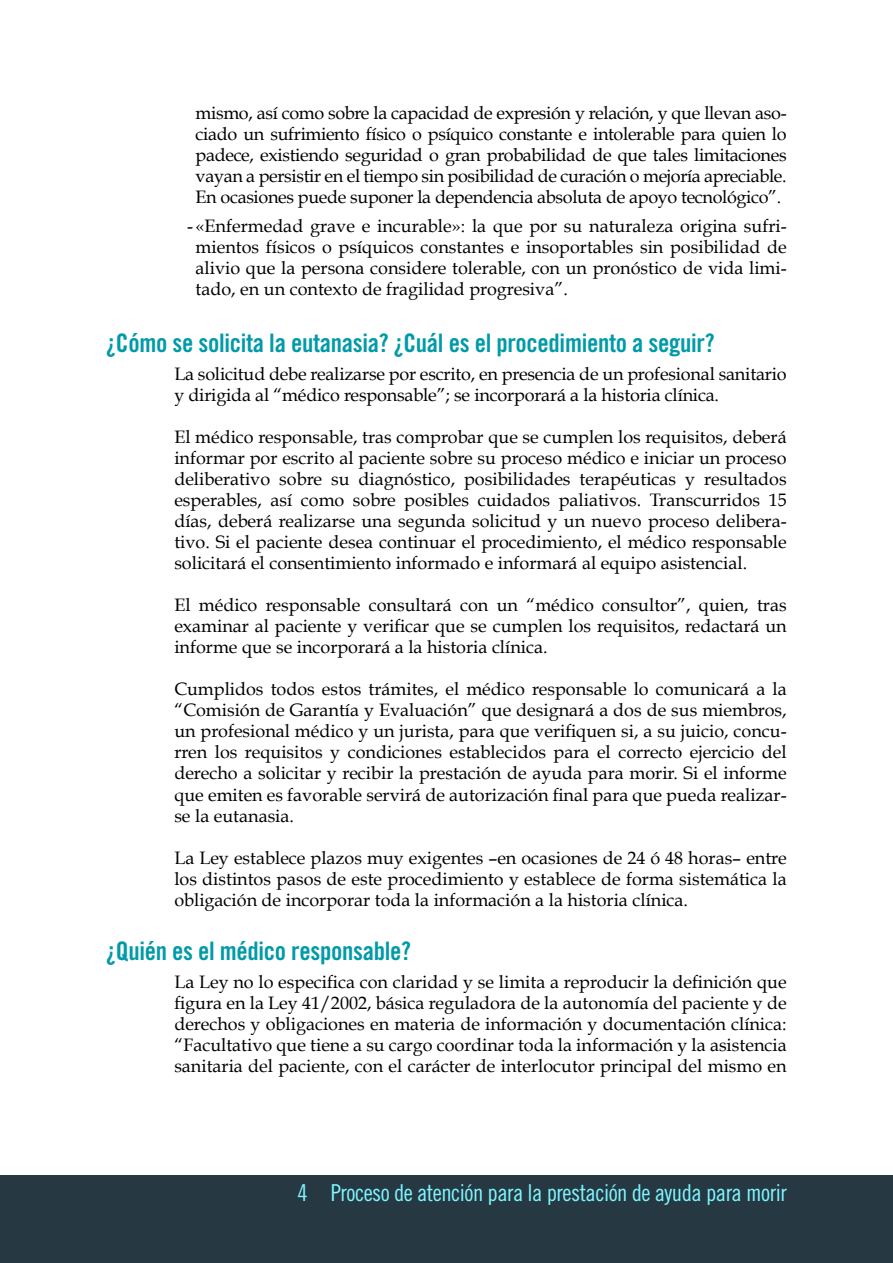
<style>
.page{position:relative;width:893px;height:1263px;background:#fff}
.page>*{position:absolute;margin:0;border:0;box-sizing:border-box;transform-origin:0 0}
.t1{font:25.5px "Trade Gothic LT Std Bd Cn 20";letter-spacing:-.01em;color:#009aa9}
.t2{font:23.25px "Trade Gothic LT Std Cn 18";letter-spacing:-.02em;color:#7ff5ff}
.t3{font:18px/21px "Book Antiqua";color:#000;text-align:justify}
</style>
<div class="page">
<div style="left:0;top:1175px;width:893px;height:88px;background:#263841"></div>
<p class="t3" style="left:196px;top:105px;width:593px">mismo, así como sobre la capacidad de expresión y relación, y que llevan aso&shy;ciado un sufrimiento físico o psíquico constante e intolerable para quien lo padece, existiendo seguridad o gran probabilidad de que tales limitaciones vayan a persistir en el tiempo sin posibilidad de curación o mejoría apreciable.<br>En ocasiones puede suponer la dependencia absoluta de apoyo tecnológico”.</p>
<p class="t3" style="left:196px;top:217px;width:593px;text-indent:-9px">- «Enfermedad grave e incurable»: la que por su naturaleza origina sufri&shy;mientos físicos o psíquicos constantes e insoportables sin posibilidad de alivio que la persona considere tolerable, con un pronóstico de vida limi&shy;tado, en un contexto de fragilidad progresiva”.</p>
<h1 class="t1" style="left:106px;top:333px;width:610px">¿Cómo se solicita la eutanasia? ¿Cuál es el procedimiento a seguir?</h1>
<p class="t3" style="left:174px;top:366px;width:614px">La solicitud debe realizarse por escrito, en presencia de un profesional sanitario y dirigida al “médico responsable”; se incorporará a la historia clínica.</p>
<p class="t3" style="left:174px;top:429px;width:614px">El médico responsable, tras comprobar que se cumplen los requisitos, deberá informar por escrito al paciente sobre su proceso médico e iniciar un proceso deliberativo sobre su diagnóstico, posibilidades terapéuticas y resultados esperables, así como sobre posibles cuidados paliativos. Transcurridos 15 días, deberá realizarse una segunda solicitud y un nuevo proceso delibera&shy;tivo. Si el paciente desea continuar el procedimiento, el médico responsable solicitará el consentimiento informado e informará al equipo asistencial.</p>
<p class="t3" style="left:174px;top:597px;width:614px">El médico responsable consultará con un “médico consultor”, quien, tras examinar al paciente y verificar que se cumplen los requisitos, redactará un informe que se incorporará a la historia clínica.</p>
<p class="t3" style="left:174px;top:681px;width:614px">Cumplidos todos estos trámites, el médico responsable lo comunicará a la “Comisión de Garantía y Evaluación” que designará a dos de sus miembros, un profesional médico y un jurista, para que verifiquen si, a su juicio, concu&shy;rren los requisitos y condiciones establecidos para el correcto ejercicio del derecho a solicitar y recibir la prestación de ayuda para morir. Si el informe que emiten es favorable servirá de autorización final para que pueda realizar&shy;se la eutanasia.</p>
<p class="t3" style="left:174px;top:849px;width:614px">La Ley establece plazos muy exigentes –en ocasiones de 24 ó 48 horas– entre los distintos pasos de este procedimiento y establece de forma sistemática la obligación de incorporar toda la información a la historia clínica.</p>
<h1 class="t1" style="left:106px;top:941px;width:306px">¿Quién es el médico responsable?</h1>
<p class="t3" style="left:174px;top:973px;width:614px">La Ley no lo especifica con claridad y se limita a reproducir la definición que figura en la Ley 41/2002, básica reguladora de la autonomía del paciente y de derechos y obligaciones en materia de información y documentación clínica: “Facultativo que tiene a su cargo coordinar toda la información y la asistencia sanitaria del paciente, con el carácter de interlocutor principal del mismo en</p>
<p class="t2" style="left:298px;top:1184px;width:491px">4 Proceso de atención para la prestación de ayuda para morir</p>
</div>
